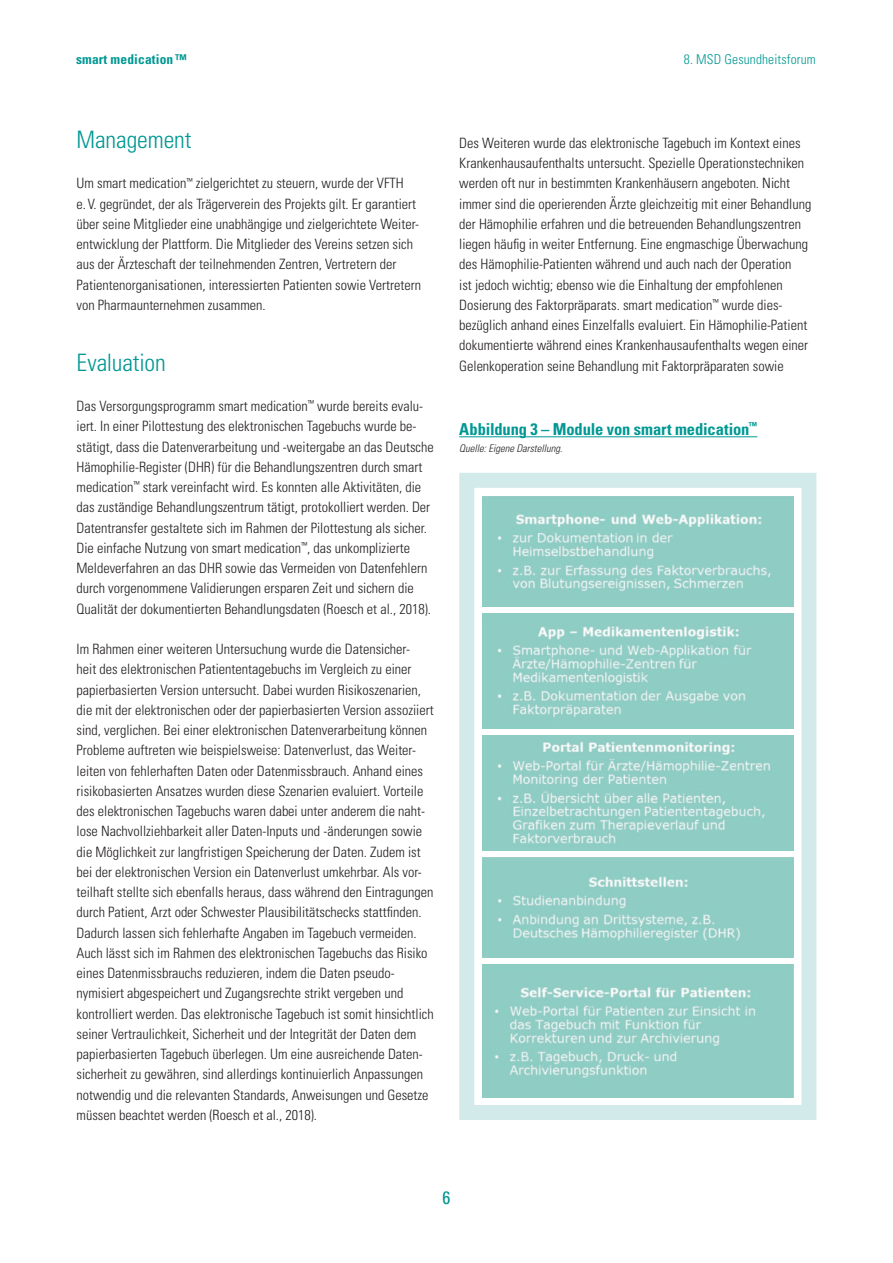
<style>
.page{position:relative;width:893px;height:1263px;background:#fff}
.page>*{position:absolute;margin:0;border:0;box-sizing:border-box;transform-origin:0 0}
.t1{font:300 condensed 24px "Univers LT Std";letter-spacing:-.005em;color:#009893}
.t2{font:condensed 18px "Univers LT Std";color:#009893}
.H-Tabelle_Infografik{font:700 condensed 16.5px "Univers LT Std";letter-spacing:-.005em;color:#009893}
.Fließtext{font:300 condensed 14.25px/20.2px "Univers LT Std";color:#231f20}
.t3{font:300 condensed 13.5px "Univers LT Std";letter-spacing:.01em;color:#009893}
.t4{font:700 condensed 13.5px "Univers LT Std";letter-spacing:.01em;color:#009893}
.Quelle{font:italic 300 condensed 10.5px "Univers LT Std";color:#231f20}
</style>
<div class="page">
<svg style="left:459px;top:473px;width:358px;height:647px"></svg>
<hr style="left:459px;top:436px;width:298px;height:1px;background:#009893">
<img style="left:483px;top:496px;width:310px;height:110px">
<img style="left:483px;top:613px;width:310px;height:115px">
<img style="left:483px;top:736px;width:310px;height:114px">
<img style="left:483px;top:858px;width:310px;height:99px">
<img style="left:483px;top:964px;width:310px;height:133px">
<p class="t4" style="left:76px;top:51px;width:112px">smart medication ™</p>
<p class="t3" style="left:684px;top:52px;width:133px">8. MSD Gesundheitsforum</p>
<h3 class="t1" style="left:77px;top:125px;width:117px">Management</h3>
<p class="Fließtext" style="left:77px;top:173px;width:346px">Um smart medication<sup>™</sup> zielgerichtet zu steuern, wurde der VFTH e.V. gegründet, der als Trägerverein des Projekts gilt. Er garantiert über seine Mitglieder eine unabhängige und zielgerichtete Weiter&shy;entwicklung der Plattform. Die Mitglieder des Vereins setzen sich aus der Ärzteschaft der teilnehmenden Zentren, Vertretern der Patientenorganisationen, interessierten Patienten sowie Vertretern von Pharmaunternehmen zusammen.</p>
<h3 class="t1" style="left:77px;top:348px;width:91px">Evaluation</h3>
<p class="Fließtext" style="left:77px;top:396px;width:359px">Das Versorgungsprogramm smart medication<sup>™</sup> wurde bereits evalu&shy;iert. In einer Pilottestung des elektronischen Tagebuchs wurde be&shy;stätigt, dass die Datenverarbeitung und -weitergabe an das Deutsche Hämophilie-Register (DHR) für die Behandlungszentren durch smart medication<sup>™</sup> stark vereinfacht wird. Es konnten alle Aktivitäten, die das zuständige Behandlungszentrum tätigt, protokolliert werden. Der Datentransfer gestaltete sich im Rahmen der Pilottestung als sicher.<br>Die einfache Nutzung von smart medication<sup>™</sup>, das unkomplizierte Meldeverfahren an das DHR sowie das Vermeiden von Datenfehlern durch vorgenommene Validierungen ersparen Zeit und sichern die Qualität der dokumentierten Behandlungsdaten (Roesch et al., 2018).</p>
<p class="Fließtext" style="left:77px;top:639px;width:359px">Im Rahmen einer weiteren Untersuchung wurde die Datensicher-<br>heit des elektronischen Patiententagebuchs im Vergleich zu einer papierbasierten Version untersucht. Dabei wurden Risikoszenarien, die mit der elektronischen oder der papierbasierten Version assoziiert sind, verglichen. Bei einer elektronischen Datenverarbeitung können Probleme auftreten wie beispielsweise: Datenverlust, das Weiter&shy;leiten von fehlerhaften Daten oder Datenmissbrauch. Anhand eines risikobasierten Ansatzes wurden diese Szenarien evaluiert. Vorteile des elektronischen Tagebuchs waren dabei unter anderem die naht&shy;lose Nachvollziehbarkeit aller Daten-Inputs und -änderungen sowie die Möglichkeit zur langfristigen Speicherung der Daten. Zudem ist bei der elektronischen Version ein Datenverlust umkehrbar. Als vor&shy;teilhaft stellte sich ebenfalls heraus, dass während den Eintragungen durch Patient, Arzt oder Schwester Plausibilitätschecks stattfinden.<br>Dadurch lassen sich fehlerhafte Angaben im Tagebuch vermeiden.<br>Auch lässt sich im Rahmen des elektronischen Tagebuchs das Risiko eines Datenmissbrauchs reduzieren, indem die Daten pseudo&shy;nymisiert abgespeichert und Zugangsrechte strikt vergeben und kontrolliert werden. Das elektronische Tagebuch ist somit hinsichtlich seiner Vertraulichkeit, Sicherheit und der Integrität der Daten dem papierbasierten Tagebuch überlegen. Um eine ausreichende Daten&shy;sicherheit zu gewähren, sind allerdings kontinuierlich Anpassungen notwendig und die relevanten Standards, Anweisungen und Gesetze müssen beachtet werden (Roesch et al., 2018).</p>
<p class="Fließtext" style="left:459px;top:133px;width:354px">Des Weiteren wurde das elektronische Tagebuch im Kontext eines Krankenhausaufenthalts untersucht. Spezielle Operationstechniken werden oft nur in bestimmten Krankenhäusern angeboten. Nicht immer sind die operierenden Ärzte gleichzeitig mit einer Behandlung der Hämophilie erfahren und die betreuenden Behandlungszentren liegen häufig in weiter Entfernung. Eine engmaschige Überwachung des Hämophilie-Patienten während und auch nach der Operation<br>ist jedoch wichtig; ebenso wie die Einhaltung der empfohlenen Dosierung des Faktorpräparats. smart medication<sup>™</sup> wurde dies&shy;bezüglich anhand eines Einzelfalls evaluiert. Ein Hämophilie-Patient dokumentierte während eines Krankenhausaufenthalts wegen einer Gelenkoperation seine Behandlung mit Faktorpräparaten sowie</p>
<p class="H-Tabelle_Infografik" style="left:459px;top:419px;width:299px">Abbildung 3 – Module von smart medication<sup>™</sup></p>
<p class="Quelle" style="left:459px;top:441px;width:105px">Quelle: Eigene Darstellung.</p>
<p class="t2" style="left:442px;top:1186px;width:9px">6</p>
</div>
